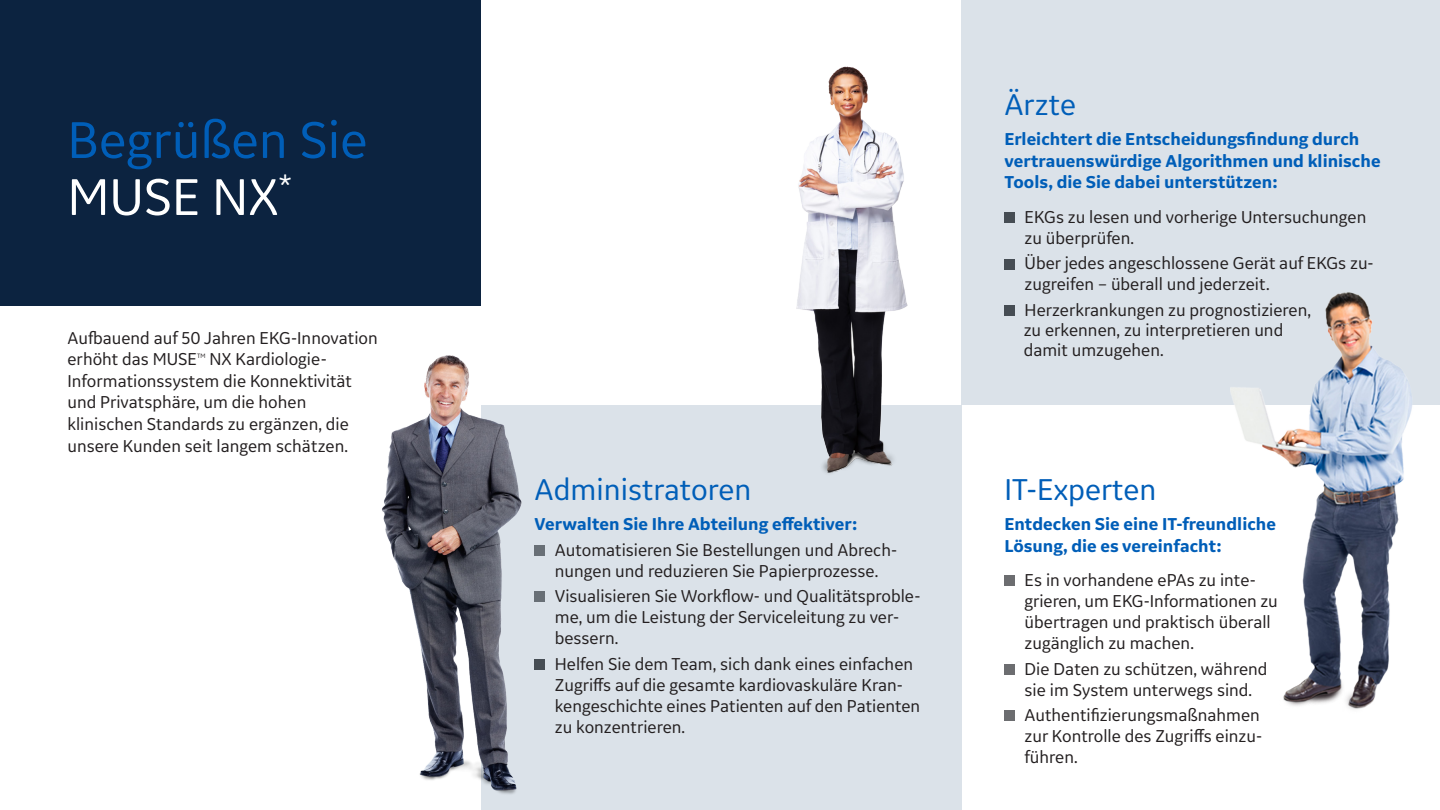
<style>
.page{position:relative;width:1440px;height:810px;background:#fff}
.page>*{position:absolute;margin:0;border:0;box-sizing:border-box;transform-origin:0 0}
.t1{font:54px/57px "GE Inspira Sans";color:#005eb8}
.body_underblock{font:31.5px "GE Inspira Sans";color:#005eb8}
.BlackBullets{font:18px/21px "GE Inspira Sans";color:#231f20}
.body_underblock-2{font:18px/21.6px "GE Inspira Sans";color:#231f20}
.body_underblock-3{font:700 18px/21.6px "GE Inspira Sans";color:#005eb8}
.BlueBulletedCopy{font:700 18px "GE Inspira Sans";color:#005eb8}
.body_underblock-4{font:6.52px "GE Inspira Sans";color:#231f20}
.s1{color:#fff}
</style>
<div class="page">
<div style="left:481px;top:405px;width:481px;height:405px;background:#dbe2e9"></div>
<div style="left:962px;top:0;width:478px;height:405px;background:#dbe2e9"></div>
<div style="left:1004px;top:576px;width:11px;height:10px;background:#6c6d70"></div>
<div style="left:1004px;top:664px;width:11px;height:11px;background:#6c6d70"></div>
<div style="left:1004px;top:711px;width:11px;height:10px;background:#6c6d70"></div>
<div style="left:535px;top:545px;width:10px;height:11px;background:#6c6d70"></div>
<div style="left:535px;top:592px;width:10px;height:10px;background:#6c6d70"></div>
<div style="left:535px;top:659px;width:10px;height:11px;background:#464d54"></div>
<div style="left:0;top:0;width:481px;height:305px;background:#0c2340"></div>
<img style="left:382px;top:355px;width:140px;height:439px">
<img style="left:796px;top:27px;width:219px;height:447px">
<img style="left:1230px;top:292px;width:182px;height:418px">
<p class="t1" style="left:68px;top:110px;width:302px">Begrüßen Sie<br><span class="s1">MUSE NX</span><sup>*</sup></p>
<p class="body_underblock-2" style="left:68px;top:326px;width:312px">Aufbauend auf 50 Jahren EKG-Innovation erhöht das MUSE</p>
<p class="body_underblock-2" style="left:68px;top:348px;width:286px;text-indent:142px">NX Kardiologie-<br>Informationssystem die Konnektivität und Privatsphäre, um die hohen klinischen Standards zu ergänzen, die unsere Kunden seit langem schätzen.</p>
<p class="body_underblock-4" style="left:197px;top:351px;width:10px">TM</p>
<p class="body_underblock" style="left:535px;top:469px;width:218px">Administratoren</p>
<p class="BlueBulletedCopy" style="left:535px;top:513px;width:324px">Verwalten Sie Ihre Abteilung effektiver:</p>
<p class="BlackBullets" style="left:555px;top:539px;width:344px">Automatisieren Sie Bestellungen und Abrech&shy;nungen und reduzieren Sie Papierprozesse.</p>
<p class="BlackBullets" style="left:555px;top:585px;width:367px">Visualisieren Sie Workflow- und Qualitätsproble&shy;me, um die Leistung der Serviceleitung zu ver&shy;bessern.</p>
<p class="BlackBullets" style="left:555px;top:653px;width:367px">Helfen Sie dem Team, sich dank eines einfachen Zugriffs auf die gesamte kardiovaskuläre Kran&shy;kengeschichte eines Patienten auf den Patienten zu konzentrieren.</p>
<p class="body_underblock" style="left:1004px;top:85px;width:73px">Ärzte</p>
<p class="body_underblock-3" style="left:1004px;top:128px;width:378px">Erleichtert die Entscheidungsfindung durch vertrauenswürdige Algorithmen und klinische<br>Tools, die Sie dabei unterstützen:</p>
<p class="BlackBullets" style="left:1025px;top:206px;width:343px">EKGs zu lesen und vorherige Untersuchungen zu überprüfen.</p>
<p class="BlackBullets" style="left:1025px;top:252px;width:351px">Über jedes angeschlossene Gerät auf EKGs zu&shy;zugreifen – überall und jederzeit.</p>
<p class="BlackBullets" style="left:1025px;top:299px;width:288px">Herzerkrankungen zu prognostizieren,</p>
<p class="BlackBullets" style="left:1024px;top:320px;width:261px;line-height:19.5px">zu erkennen, zu interpretieren und damit umzugehen.</p>
<p class="body_underblock" style="left:1004px;top:469px;width:154px">IT-Experten</p>
<p class="body_underblock-3" style="left:1004px;top:513px;width:273px">Entdecken Sie eine IT-freundliche<br>Lösung, die es vereinfacht:</p>
<p class="BlackBullets" style="left:1025px;top:569px;width:255px">Es in vorhandene ePAs zu inte&shy;grieren, um EKG-Informationen zu übertragen und praktisch überall zugänglich zu machen.</p>
<p class="BlackBullets" style="left:1025px;top:658px;width:244px">Die Daten zu schützen, während sie im System unterwegs sind.</p>
<p class="BlackBullets" style="left:1025px;top:704px;width:239px">Authentifizierungsmaßnahmen zur Kontrolle des Zugriffs einzu&shy;führen.</p>
</div>
